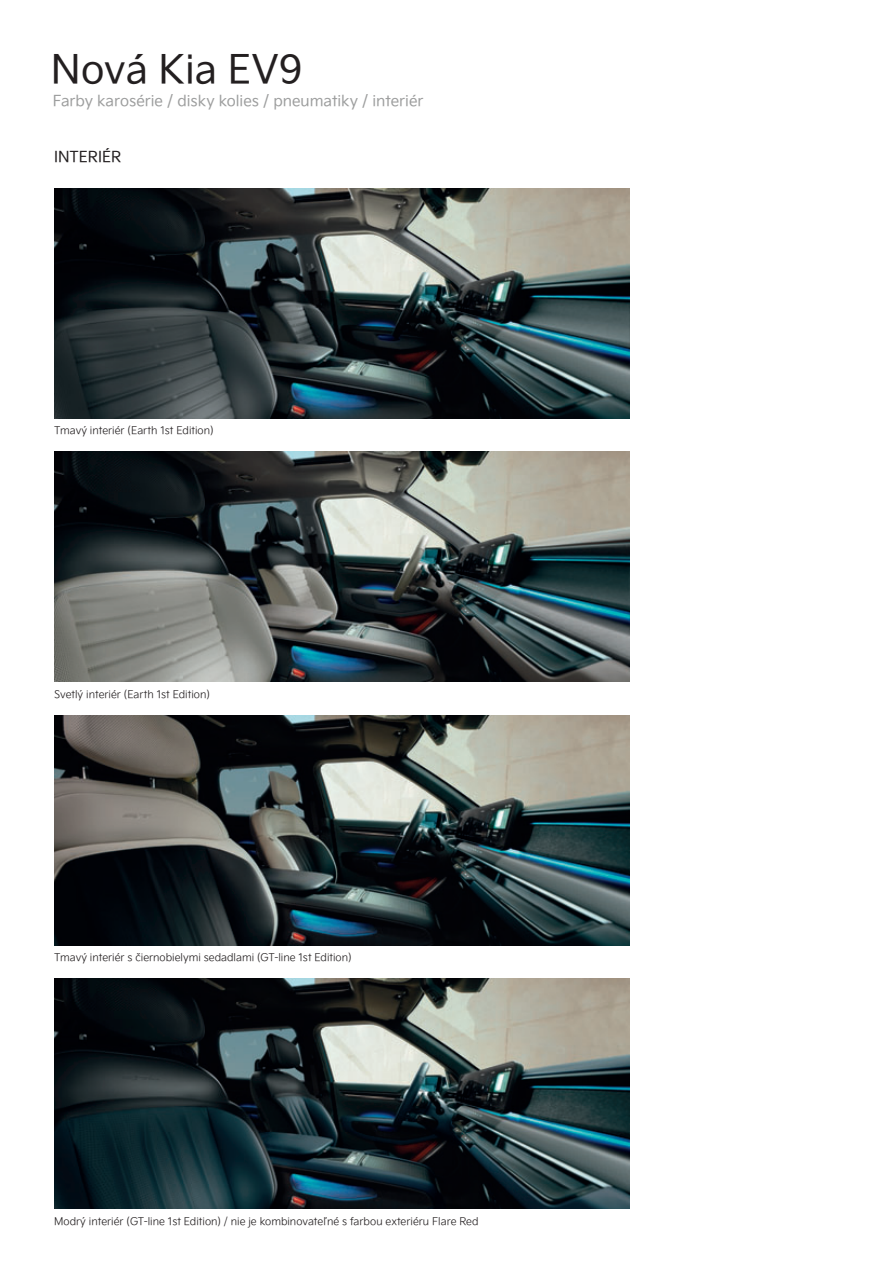
<style>
.page{position:relative;width:893px;height:1263px;background:#fff}
.page>*{position:absolute;margin:0;border:0;box-sizing:border-box;transform-origin:0 0}
.t1{font:39px "Kia Signature";color:#231f20}
.t2{font:15px "Kia Signature";color:#9d9e9e}
.t3{font:15px "Kia Signature";color:#231f20}
.t4{font:300 10.5px "Kia Signature";color:#231f20}
</style>
<div class="page">
<img style="left:54px;top:188px;width:575px;height:230px">
<img style="left:54px;top:451px;width:575px;height:230px">
<img style="left:54px;top:715px;width:575px;height:230px">
<img style="left:54px;top:978px;width:575px;height:230px">
<h1 class="t1" style="left:51px;top:54px;width:254px">Nová Kia EV9</h1>
<h2 class="t2" style="left:53px;top:95px;width:372px">Farby karosérie / disky kolies / pneumatiky / interiér</h2>
<h2 class="t3" style="left:54px;top:151px;width:69px">INTERIÉR</h2>
<p class="t4" style="left:54px;top:426px;width:161px">Tmavý interiér (Earth 1st Edition)</p>
<p class="t4" style="left:54px;top:690px;width:157px">Svetlý interiér (Earth 1st Edition)</p>
<p class="t4" style="left:54px;top:953px;width:299px">Tmavý interiér s čiernobielymi sedadlami (GT-line 1st Edition)</p>
<p class="t4" style="left:54px;top:1217px;width:426px">Modrý interiér (GT-line 1st Edition) / nie je kombinovateľné s farbou exteriéru Flare Red</p>
</div>
